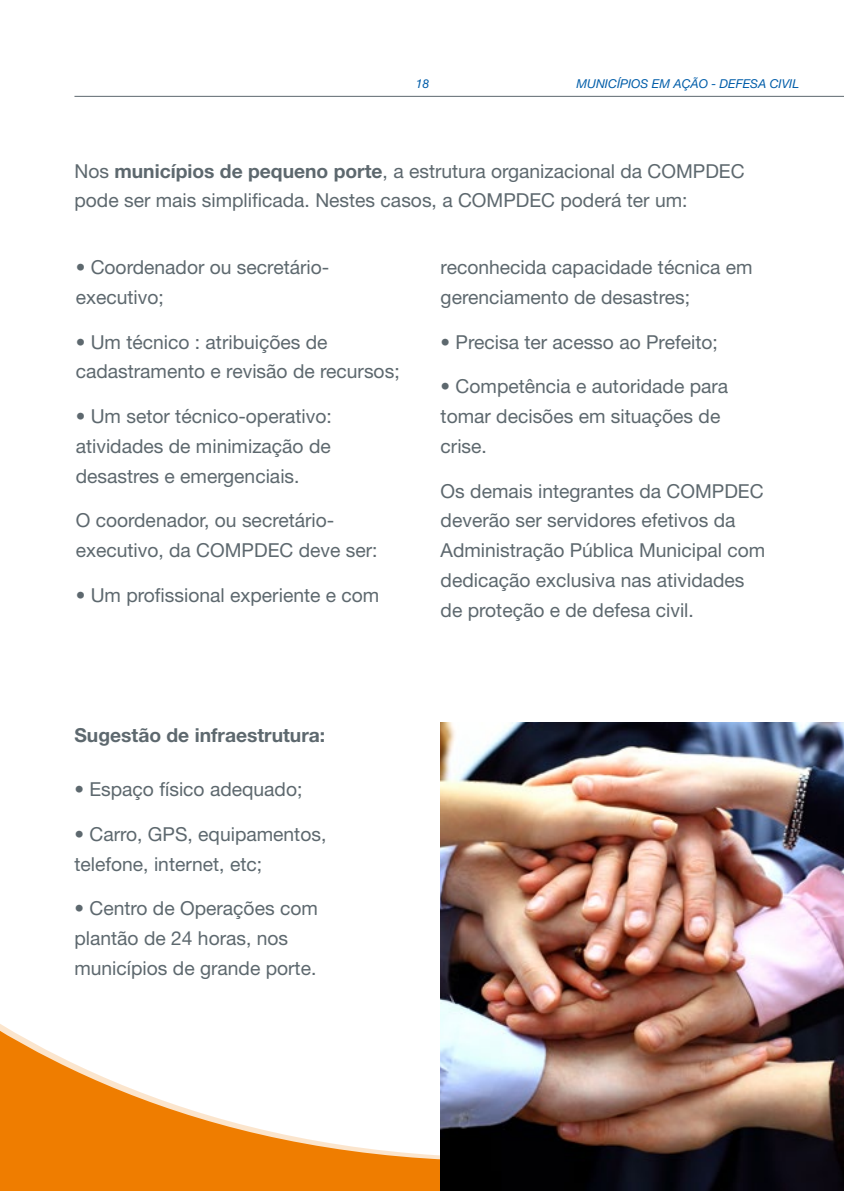
<style>
.page{position:relative;width:844px;height:1191px;background:#fff}
.page>*{position:absolute;margin:0;border:0;box-sizing:border-box;transform-origin:0 0}
.t1{font:19.25px/29.8px "Helvetica Neue LT Std";color:#5d686e}
.t2{font:700 19.25px "Helvetica Neue LT Std";color:#5d686e}
.t3{font:italic 12.25px "Helvetica Neue LT Std";color:#005da9}
.s1{font-weight:700}
</style>
<div class="page">
<svg style="left:0;top:1024px;width:440px;height:167px"></svg>
<hr style="left:74px;top:96px;width:769px;height:1px;background:#5d686e">
<img style="left:440px;top:722px;width:403px;height:469px">
<p class="t3" style="left:415px;top:76px;width:15px">18</p>
<p class="t3" style="left:576px;top:76px;width:175px">MUNICÍPIOS EM AÇÃO - DEFESA</p>
<p class="t3" style="left:769px;top:76px;width:31px">CIVIL</p>
<p class="t1" style="left:74px;top:155px;width:671px">Nos <span class="s1">municípios de pequeno porte</span>, a estrutura organizacional da COMPDEC pode ser mais simplificada. Nestes casos, a COMPDEC poderá ter um:</p>
<p class="t1" style="left:76px;top:252px;width:255px">• Coordenador ou secretário&shy;executivo;</p>
<p class="t1" style="left:76px;top:327px;width:325px">• Um técnico : atribuições de cadastramento e revisão de recursos;</p>
<p class="t1" style="left:76px;top:401px;width:257px;text-align:justify">• Um setor técnico-operativo: atividades de minimização de desastres e emergenciais.</p>
<p class="t1" style="left:76px;top:505px;width:303px">O coordenador, ou secretário&shy;executivo, da COMPDEC deve ser:</p>
<p class="t1" style="left:76px;top:579px;width:305px">• Um profissional experiente e com</p>
<p class="t1" style="left:440px;top:252px;width:313px">reconhecida capacidade técnica em gerenciamento de desastres;</p>
<p class="t1" style="left:440px;top:327px;width:278px">• Precisa ter acesso ao Prefeito;</p>
<p class="t1" style="left:440px;top:371px;width:289px">• Competência e autoridade para tomar decisões em situações de crise.</p>
<p class="t1" style="left:440px;top:475px;width:326px">Os demais integrantes da COMPDEC deverão ser servidores efetivos da Administração Pública Municipal com dedicação exclusiva nas atividades de proteção e de defesa civil.</p>
<p class="t2" style="left:74px;top:722px;width:252px">Sugestão de infraestrutura:</p>
<p class="t1" style="left:74px;top:774px;width:229px">• Espaço físico adequado;</p>
<p class="t1" style="left:74px;top:819px;width:253px">• Carro, GPS, equipamentos, telefone, internet, etc;</p>
<p class="t1" style="left:74px;top:893px;width:245px">• Centro de Operações com plantão de 24 horas, nos municípios de grande porte.</p>
</div>
